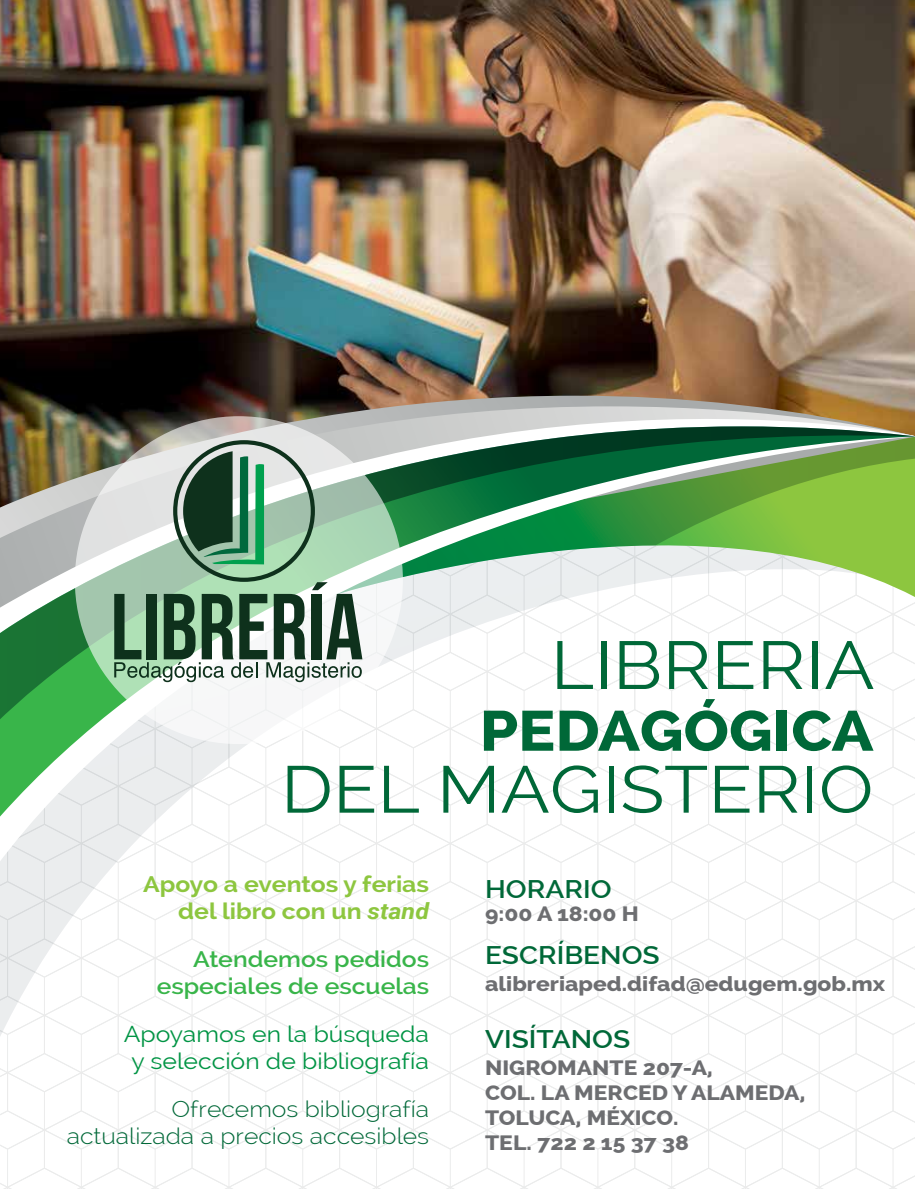
<style>
.page{position:relative;width:915px;height:1191px;background:#fff}
.page>*{position:absolute;margin:0;border:0;box-sizing:border-box;transform-origin:0 0}
.t1{font:67.5px "Raleway";color:#006838;scale:1.1 1}
.t2{font:66px "Raleway";color:#006838;scale:1.1 1}
.t3{font:800 56.4px "Raleway";color:#006838;scale:1.1 1}
.t4{font:600 25.5px "Raleway";color:#006838;scale:1.1 1}
.t5{font:300 22.5px/27px "Raleway";color:#006838;text-align:right;scale:1.1 1}
.t6{font:22.5px/27px "Raleway";color:#009444;text-align:center;scale:1.1 1}
.t7{font:700 22.5px/27px "Raleway";color:#8dc63f;text-align:right;scale:1.1 1}
.t8{font:600 22.5px/27px "Raleway";color:#39b54a;text-align:right;scale:1.1 1}
.t9{font:800 20.7px/24.9px "Raleway";color:#6d6e71;scale:1.1 1}
.s1{font-family:"Roboto";font-style:italic}
</style>
<div class="page">
<img style="left:0;top:0;width:914px;height:21px">
<img style="left:0;top:21px;width:914px;height:1167px">
<h1 class="t1" style="left:550px;top:626px;width:296px">LIBRERIA</h1>
<h3 class="t3" style="left:479px;top:699px;width:359px">PEDAGÓGICA</h3>
<h2 class="t2" style="left:281px;top:751px;width:540px">DEL MAGISTERIO</h2>
<p class="t7" style="left:143px;top:870px;width:261px">Apoyo a eventos y ferias del libro con un <span class="s1">stand</span></p>
<p class="t8" style="left:157px;top:945px;width:249px">Atendemos pedidos especiales de escuelas</p>
<p class="t6" style="left:124px;top:1020px;width:279px">Apoyamos en la búsqueda y selección de bibliografía</p>
<p class="t5" style="left:67px;top:1095px;width:331px">Ofrecemos bibliografía actualizada a precios accesibles</p>
<p class="t4" style="left:485px;top:874px;width:116px">HORARIO</p>
<p class="t9" style="left:485px;top:901px;width:141px">9:00 A 18:00 H</p>
<p class="t4" style="left:485px;top:940px;width:160px">ESCRÍBENOS</p>
<p class="t9" style="left:485px;top:971px;width:365px">alibreriaped.difad@edugem.gob.mx</p>
<p class="t4" style="left:485px;top:1024px;width:133px">VISÍTANOS</p>
<p class="t9" style="left:485px;top:1055px;width:292px">NIGROMANTE 207-A,<br>COL. LA MERCED Y ALAMEDA,<br>TOLUCA, MÉXICO.<br>TEL. 722 2 15 37 38</p>
</div>
